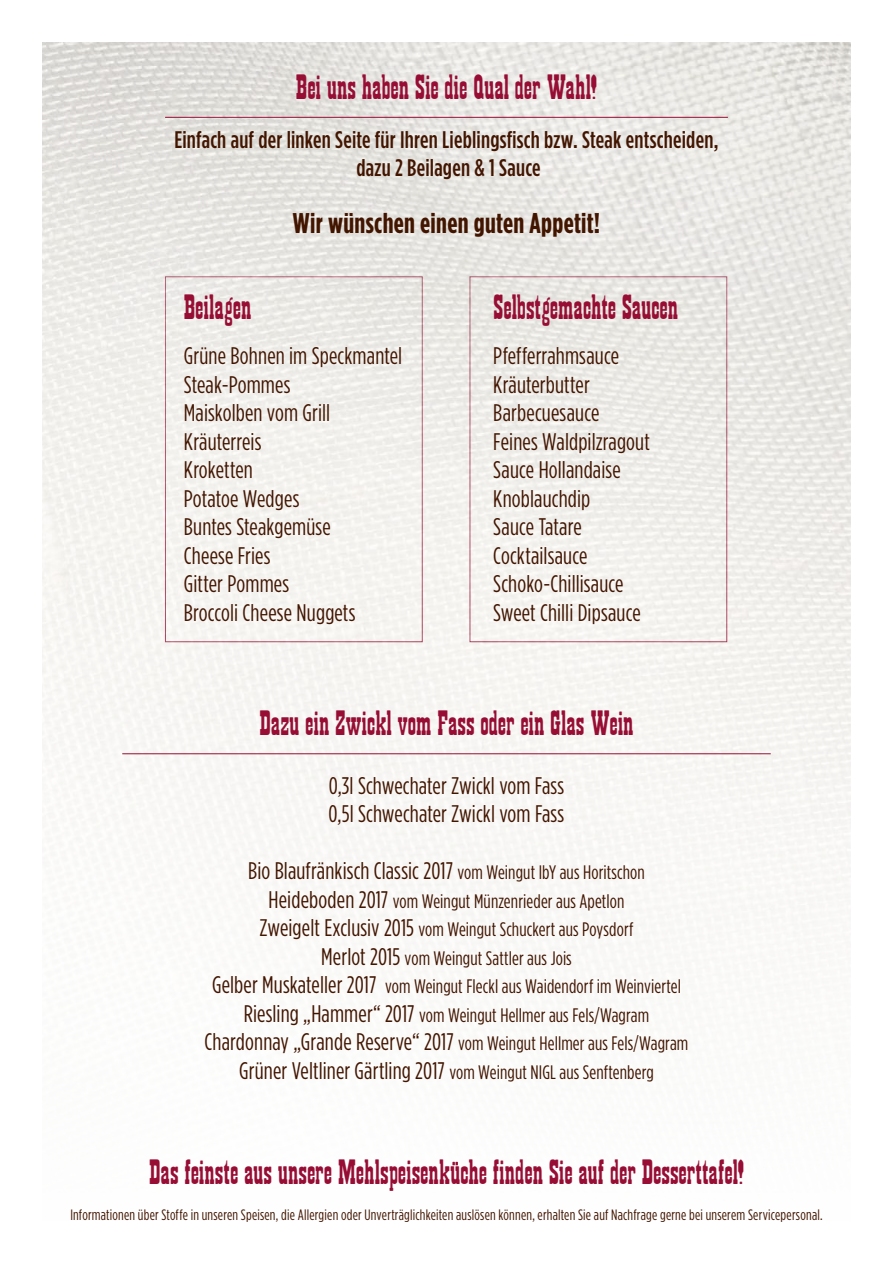
<style>
.page{position:relative;width:893px;height:1263px;background:#fff}
.page>*{position:absolute;margin:0;border:0;box-sizing:border-box;transform-origin:0 0}
.t1{font:31.5px "Showguide Normal";letter-spacing:-.005em;color:#970d34}
.t2{font:700 condensed 28.5px "Gotham HTF";letter-spacing:.01em;color:#421500}
.t3{font:condensed 24px/28.5px "Gotham HTF";letter-spacing:.005em;color:#421500}
.t4{font:500 condensed 24px/28.5px "Gotham HTF";letter-spacing:.01em;color:#421500;text-align:center}
.t5{font:condensed 19.5px/28.5px "Gotham HTF";letter-spacing:.005em;color:#421500;text-align:center}
.t6{font:condensed 15px "Gotham HTF";letter-spacing:.015em;color:#421500}
.s1{font-size:19.5px}
.s2{font-size:24px}
</style>
<div class="page">
<img style="left:43px;top:43px;width:807px;height:1123px">
<hr style="left:165px;top:117px;width:563px;height:1px;background:#970d34">
<hr style="left:122px;top:753px;width:649px;height:1px;background:#970d34">
<svg style="left:452px;top:1162px;width:6px;height:3px"></svg>
<h1 class="t1" style="left:296px;top:74px;width:303px">Bei uns haben Sie die Qual der Wahl!</h1>
<p class="t4" style="left:175px;top:125px;width:545px">Einfach auf der linken Seite für Ihren Lieblingsfisch bzw. Steak entscheiden, dazu 2 Beilagen &amp; 1 Sauce</p>
<p class="t2" style="left:293px;top:207px;width:309px">Wir wünschen einen guten Appetit!</p>
<h1 class="t1" style="left:184px;top:294px;width:69px">Beilagen</h1>
<p class="t3" style="left:184px;top:341px;width:220px">Grüne Bohnen im Speckmantel<br>Steak-Pommes<br>Maiskolben vom Grill<br>Kräuterreis<br>Kroketten<br>Potatoe Wedges<br>Buntes Steakgemüse<br>Cheese Fries<br>Gitter Pommes<br>Broccoli Cheese Nuggets</p>
<h1 class="t1" style="left:493px;top:294px;width:187px">Selbstgemachte Saucen</h1>
<p class="t3" style="left:493px;top:341px;width:158px">Pfefferrahmsauce<br>Kräuterbutter<br>Barbecuesauce<br>Feines Waldpilzragout<br>Sauce Hollandaise<br>Knoblauchdip<br>Sauce Tatare<br>Cocktailsauce<br>Schoko-Chillisauce<br>Sweet Chilli Dipsauce</p>
<h1 class="t1" style="left:259px;top:710px;width:376px">Dazu ein Zwickl vom Fass oder ein Glas Wein</h1>
<p class="t3" style="left:329px;top:771px;width:237px">0,3l Schwechater Zwickl vom Fass<br>0,5l Schwechater Zwickl vom Fass</p>
<p class="t3" style="left:248px;top:856px;width:398px">Bio Blaufränkisch Classic 2017 <span class="s1">vom Weingut IbY aus Horitschon</span></p>
<p class="t5" style="left:205px;top:886px;width:485px"><span class="s2">Heideboden 2017</span> vom Weingut Münzenrieder aus Apetlon<br><span class="s2">Zweigelt Exclusiv 2015</span> vom Weingut Schuckert aus Poysdorf<br><span class="s2">Merlot 2015</span> vom Weingut Sattler aus Jois<br><span class="s2">Gelber Muskateller 2017</span> vom Weingut Fleckl aus Waidendorf im Weinviertel <span class="s2">Riesling „Hammer“ 2017</span> vom Weingut Hellmer aus Fels/Wagram <span class="s2">Chardonnay „Grande Reserve“ 2017</span> vom Weingut Hellmer aus Fels/Wagram <span class="s2">Grüner Veltliner Gärtling 2017</span> vom Weingut NIGL aus Senftenberg</p>
<h1 class="t1" style="left:149px;top:1159px;width:597px">Das feinste aus unsere Mehlspeisenkuche finden Sie auf der Desserttafel!</h1>
<p class="t6" style="left:70px;top:1207px;width:754px">Informationen über Stoffe in unseren Speisen, die Allergien oder Unverträglichkeiten auslösen können, erhalten Sie auf Nachfrage gerne bei unserem Servicepersonal.</p>
</div>
